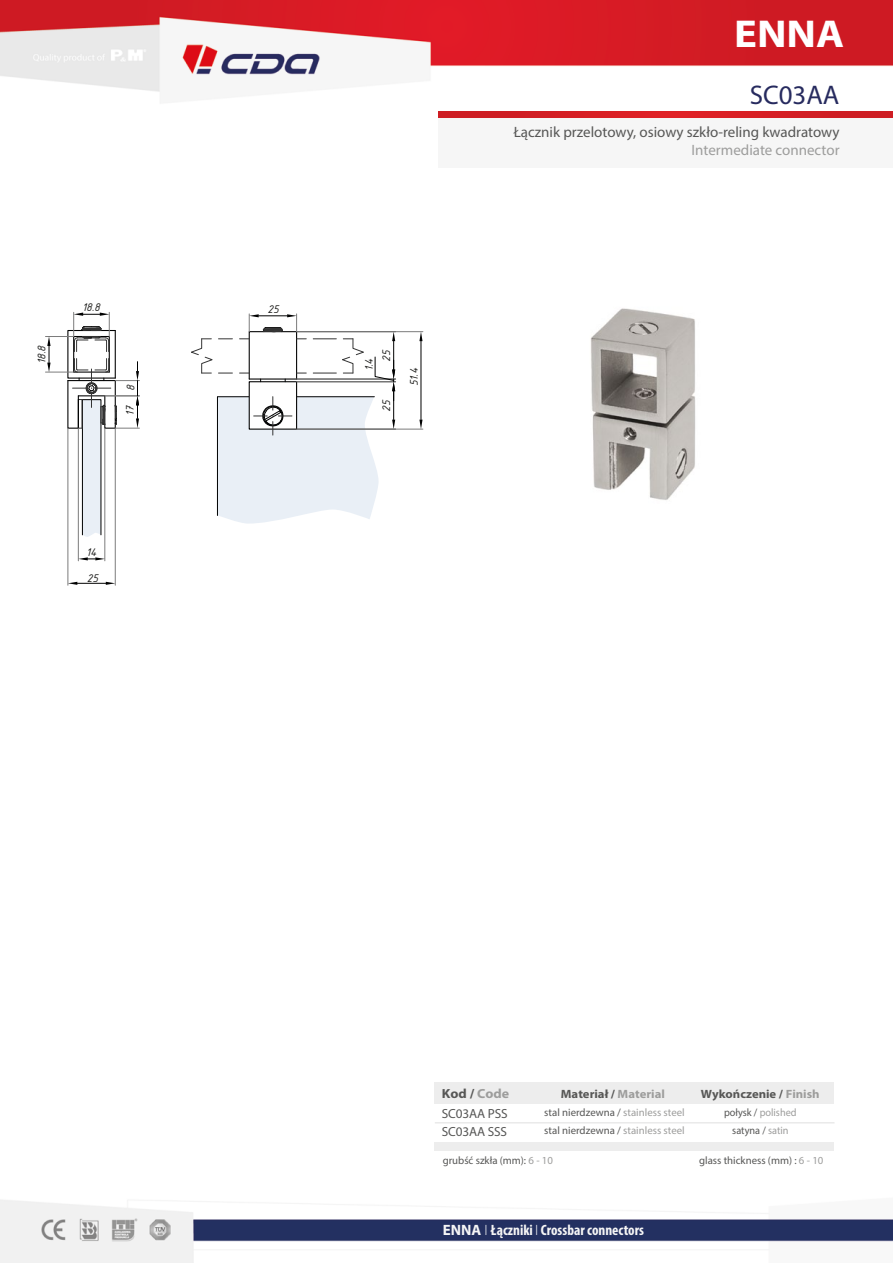
<style>
.page{position:relative;width:893px;height:1263px;background:#fff}
.page>*{position:absolute;margin:0;border:0;box-sizing:border-box;transform-origin:0 0}
.t1{font:700 39px "Myriad Pro";color:#fff;scale:1.1 1}
.t2{font:27px "Myriad Pro";color:#272b5f}
.t3{font:15px "Myriad Pro";color:#575756}
.t4{font:700 condensed 15px "Myriad Pro";color:#f5f5f5}
.t5{font:15px "Myriad Pro";color:#9d9d9c}
.t6{font:13.2px/19.6px "Myriad Pro";letter-spacing:-.01em;color:#575756}
.t7{font:700 12px "Myriad Pro";color:#575756;scale:1.06 1}
.t8{font:12px/17.4px "ISOCPEUR Italic";color:#1d1d1b}
.t9{font:10.8px/17.9px "Myriad Pro";color:#575756}
.t10{font:10.8px/17.9px "Myriad Pro";color:#575756;text-align:center;scale:.95 1}
.s1{font-weight:700}
.s2{font-weight:700;color:#9d9d9c}
.s3{color:#9d9d9c}
.s4{font-stretch:normal}
.s5{font-weight:300;font-stretch:normal;color:#fff}
</style>
<div class="page">
<img style="left:0;top:0;width:893px;height:1263px">
<div style="left:439px;top:70px;width:454px;height:43px;background:#fff"></div>
<div style="left:439px;top:117px;width:454px;height:50px;background:#f6f6f6"></div>
<div style="left:439px;top:111px;width:454px;height:6px;background:#d41f24"></div>
<img style="left:510px;top:273px;width:271px;height:271px">
<hr style="left:297px;top:379px;width:99px;height:1px;background:#7c7c7c">
<hr style="left:297px;top:381px;width:99px;height:1px;background:#7c7c7c">
<svg style="left:191px;top:314px;width:204px;height:210px"></svg>
<hr style="left:297px;top:331px;width:126px;height:1px;background:#7c7c7c">
<hr style="left:297px;top:429px;width:126px;height:1px;background:#7c7c7c">
<hr style="left:421px;top:341px;width:1px;height:79px;background:#000101">
<svg style="left:419px;top:332px;width:3px;height:9px"></svg>
<svg style="left:419px;top:420px;width:3px;height:9px"></svg>
<hr style="left:78px;top:428px;width:1px;height:133px;background:#7c7c7c">
<hr style="left:105px;top:428px;width:1px;height:133px;background:#7c7c7c">
<svg style="left:78px;top:557px;width:27px;height:3px"></svg>
<hr style="left:68px;top:428px;width:1px;height:157px;background:#7c7c7c">
<hr style="left:115px;top:428px;width:1px;height:157px;background:#7c7c7c">
<svg style="left:68px;top:582px;width:47px;height:3px"></svg>
<svg style="left:45px;top:312px;width:94px;height:225px"></svg>
<div style="left:434px;top:1082px;width:400px;height:21px;background:#ededed"></div>
<div style="left:434px;top:1142px;width:400px;height:9px;background:#ededed"></div>
<hr style="left:435px;top:1122px;width:399px;height:1px;background:#e3e3e3">
<p class="t8" style="left:33px;top:364px;width:20px;rotate:-90deg">18.8</p>
<p class="t8" style="left:82px;top:298px;width:19px">18.8</p>
<p class="t8" style="left:121px;top:391px;width:8px;rotate:-90deg">8</p>
<p class="t8" style="left:121px;top:416px;width:12px;rotate:-90deg">17</p>
<p class="t8" style="left:86px;top:539px;width:13px;line-height:25.8px">14<br>25</p>
<p class="t8" style="left:267px;top:300px;width:13px">25</p>
<p class="t8" style="left:360px;top:362px;width:13px;text-indent:-9px;rotate:-90deg">1.4<br>25</p>
<p class="t8" style="left:377px;top:412px;width:13px;rotate:-90deg">25</p>
<p class="t8" style="left:405px;top:386px;width:20px;rotate:-90deg">51.4</p>
<h1 class="t1" style="left:734px;top:8px;width:102px">ENNA</h1>
<h2 class="t2" style="left:750px;top:78px;width:91px">SC03AA</h2>
<h3 class="t3" style="left:514px;top:123px;width:327px">Łącznik przelotowy, osiowy szkło-reling kwadratowy</h3>
<h3 class="t5" style="left:691px;top:141px;width:150px">Intermediate connector</h3>
<p class="t6" style="left:442px;top:1084px;width:69px"><span class="s1">Kod /</span> <span class="s2">Code<br></span>SC03AA PSS</p>
<p class="t6" style="left:442px;top:1121px;width:67px">SC03AA SSS</p>
<p class="t7" style="left:561px;top:1086px;width:100px">Materiał / <span class="s3">Material</span></p>
<p class="t7" style="left:701px;top:1086px;width:114px">Wykończenie / <span class="s3">Finish</span></p>
<p class="t9" style="left:544px;top:1104px;width:142px">stal nierdzewna / <span class="s3">stainless steel </span>stal nierdzewna / <span class="s3">stainless steel</span></p>
<p class="t10" style="left:724px;top:1104px;width:78px">połysk / <span class="s3">polished </span>satyna / <span class="s3">satin</span></p>
<p class="t9" style="left:443px;top:1152px;width:112px">grubść szkła (mm): <span class="s3">6 - 10</span></p>
<p class="t9" style="left:699px;top:1152px;width:126px">glass thickness (mm) : <span class="s3">6 - 10</span></p>
<h3 class="t4" style="left:443px;top:1221px;width:203px"><span class="s4">ENNA</span> <span class="s5">І</span> Łączniki <span class="s5">І</span> Crossbar connectors</h3>
</div>
